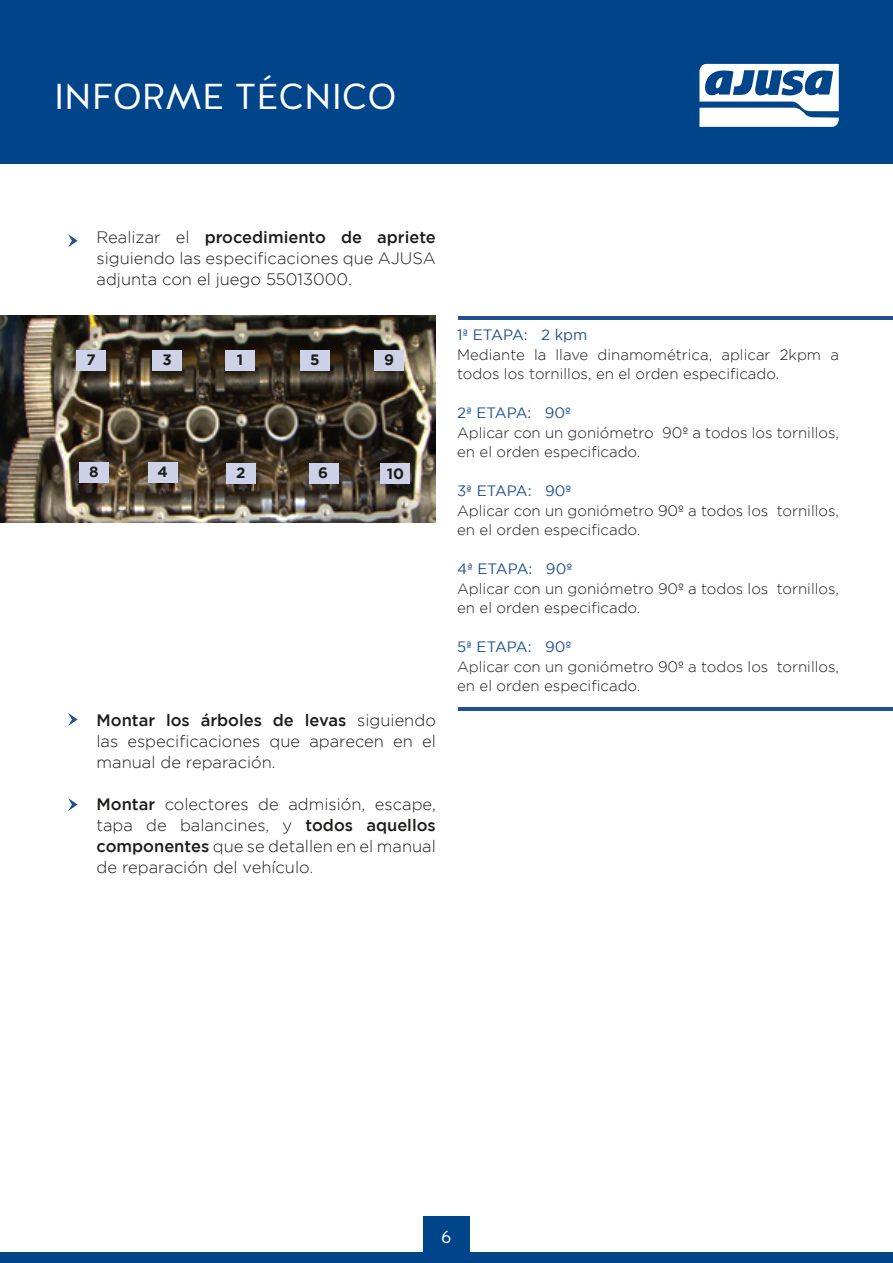
<style>
.page{position:relative;width:893px;height:1263px;background:#fff}
.page>*{position:absolute;margin:0;border:0;box-sizing:border-box;transform-origin:0 0}
.t1{font:36px "Halis GR";color:#fff}
.t2{font:18px "Halis GR";color:#fff}
.t3{font:300 16.5px/21px "Gotham";color:#1d1d1b;text-align:justify}
.t4{font:300 15px/19.5px "Gotham";color:#1d1d1b}
.t5{font:15px "Gotham";color:#205193}
.t6{font:700 15px "Gotham";color:#1d1d1b}
.s1{font-weight:500}
</style>
<div class="page">
<div style="left:0;top:0;width:893px;height:163px;background:#004489"></div>
<svg style="left:699px;top:64px;width:140px;height:63px"></svg>
<div style="left:0;top:1252px;width:893px;height:11px;background:#004489"></div>
<div style="left:423px;top:1216px;width:47px;height:46px;background:#004489"></div>
<svg style="left:68px;top:234px;width:10px;height:13px"></svg>
<svg style="left:68px;top:713px;width:10px;height:13px"></svg>
<svg style="left:68px;top:798px;width:10px;height:13px"></svg>
<img style="left:0;top:315px;width:435px;height:207px">
<div style="left:77px;top:350px;width:29px;height:21px;background:#cdd2e8"></div>
<div style="left:80px;top:462px;width:29px;height:21px;background:#cdd2e8"></div>
<div style="left:149px;top:462px;width:29px;height:21px;background:#cdd2e8"></div>
<div style="left:226px;top:464px;width:30px;height:20px;background:#cdd2e8"></div>
<div style="left:309px;top:464px;width:29px;height:20px;background:#cdd2e8"></div>
<div style="left:381px;top:464px;width:29px;height:20px;background:#cdd2e8"></div>
<div style="left:153px;top:350px;width:29px;height:20px;background:#cdd2e8"></div>
<div style="left:225px;top:350px;width:29px;height:20px;background:#cdd2e8"></div>
<div style="left:300px;top:350px;width:30px;height:20px;background:#cdd2e8"></div>
<div style="left:375px;top:350px;width:29px;height:20px;background:#cdd2e8"></div>
<hr style="left:458px;top:316px;width:434px;height:3px;background:#205193">
<hr style="left:458px;top:707px;width:434px;height:4px;background:#205193">
<h1 class="t1" style="left:54px;top:73px;width:344px">INFORME TÉCNICO</h1>
<p class="t3" style="left:97px;top:226px;width:341px">Realizar el <span class="s1">procedimiento de apriete </span>siguiendo las especificaciones que AJUSA adjunta con el juego 55013000.</p>
<p class="t6" style="left:86px;top:351px;width:11px">7</p>
<p class="t6" style="left:162px;top:351px;width:11px">3</p>
<p class="t6" style="left:237px;top:351px;width:8px">1</p>
<p class="t6" style="left:310px;top:351px;width:11px">5</p>
<p class="t6" style="left:384px;top:351px;width:11px">9</p>
<p class="t6" style="left:89px;top:463px;width:11px">8</p>
<p class="t6" style="left:158px;top:463px;width:12px">4</p>
<p class="t6" style="left:236px;top:464px;width:11px">2</p>
<p class="t6" style="left:318px;top:464px;width:11px">6</p>
<p class="t6" style="left:387px;top:465px;width:19px">10</p>
<p class="t3" style="left:97px;top:709px;width:341px"><span class="s1">Montar los árboles de levas</span> siguiendo las especificaciones que aparecen en el manual de reparación.</p>
<p class="t3" style="left:97px;top:793px;width:341px"><span class="s1">Montar</span> colectores de admisión, escape, tapa de balancines, y <span class="s1">todos aquellos componentes</span> que se detallen en el manual de reparación del vehículo.</p>
<p class="t5" style="left:457px;top:327px;width:132px">1ª ETAPA: 2 kpm</p>
<p class="t4" style="left:457px;top:344px;width:383px">Mediante la llave dinamométrica, aplicar 2kpm a todos los tornillos, en el orden especificado.</p>
<p class="t5" style="left:457px;top:405px;width:116px">2ª ETAPA: 90º</p>
<p class="t4" style="left:457px;top:422px;width:383px">Aplicar con un goniómetro 90º a todos los tornillos, en el orden especificado.</p>
<p class="t5" style="left:457px;top:483px;width:116px">3ª ETAPA: 90º</p>
<p class="t4" style="left:457px;top:500px;width:383px">Aplicar con un goniómetro 90º a todos los tornillos, en el orden especificado.</p>
<p class="t5" style="left:457px;top:561px;width:117px">4ª ETAPA: 90º</p>
<p class="t4" style="left:457px;top:578px;width:383px">Aplicar con un goniómetro 90º a todos los tornillos, en el orden especificado.</p>
<p class="t5" style="left:457px;top:639px;width:116px">5ª ETAPA: 90º</p>
<p class="t4" style="left:457px;top:656px;width:383px">Aplicar con un goniómetro 90º a todos los tornillos, en el orden especificado.</p>
<p class="t2" style="left:441px;top:1225px;width:12px">6</p>
</div>
